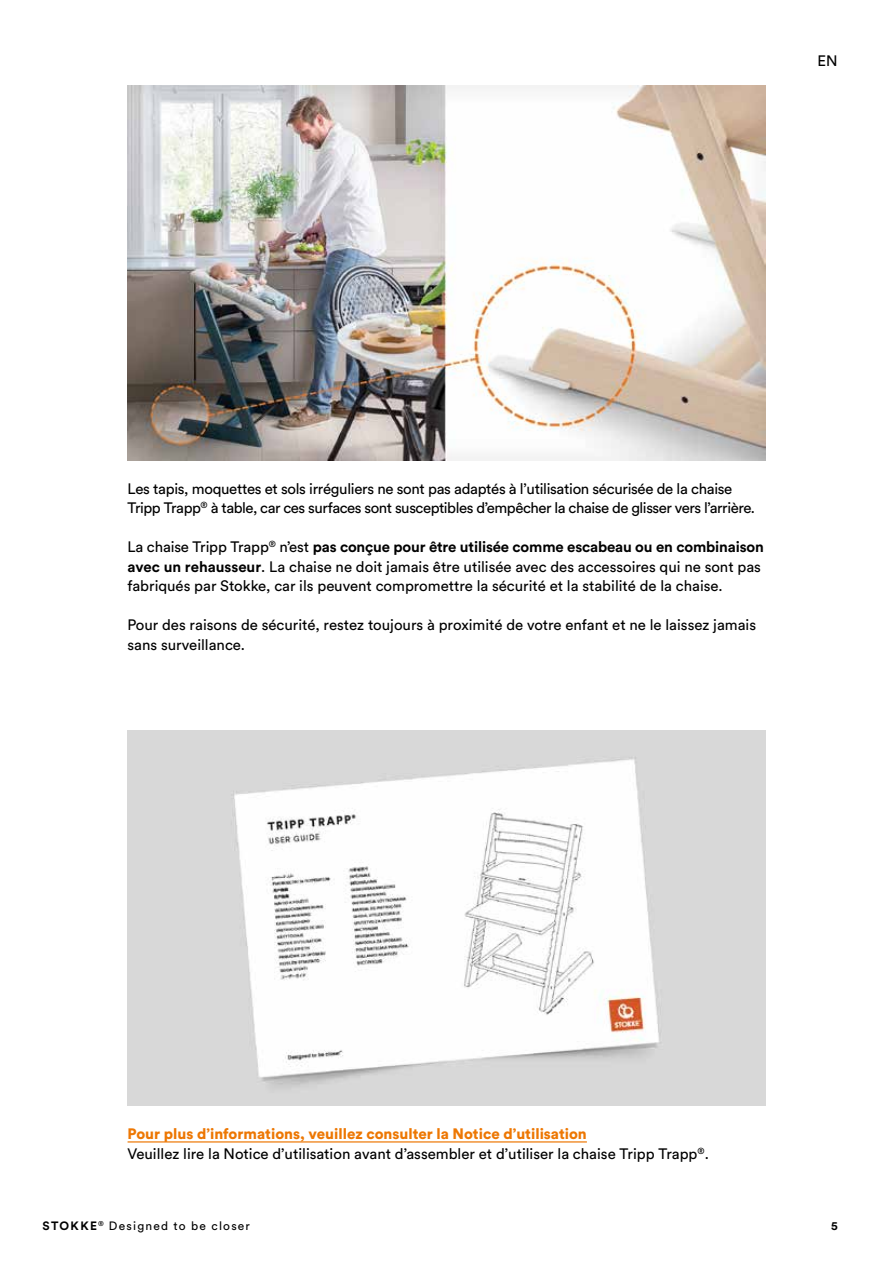
<style>
.page{position:relative;width:893px;height:1263px;background:#fff}
.page>*{position:absolute;margin:0;border:0;box-sizing:border-box;transform-origin:0 0}
.t1{font:15px/19.5px "Circular Pro";letter-spacing:-.005em;color:#000}
.t2{font:15px/19.5px "Circular Pro";letter-spacing:-.03em;color:#000}
.t3{font:12px "Circular Pro";letter-spacing:.1em;color:#000}
.t4{font:700 12px "Circular Pro";color:#000}
.s1{font-weight:700}
.s2{font-weight:900;color:#ed7703}
</style>
<div class="page">
<img style="left:128px;top:85px;width:637px;height:375px">
<img style="left:128px;top:730px;width:637px;height:375px">
<hr style="left:128px;top:1141px;width:459px;height:1px;background:#ed7703">
<p class="t1" style="left:817px;top:50px;width:22px">EN</p>
<p class="t2" style="left:128px;top:478px;width:629px">Les tapis, moquettes et sols irréguliers ne sont pas adaptés à l’utilisation sécurisée de la chaise<br>Tripp Trapp<sup>®</sup> à table, car ces surfaces sont susceptibles d’empêcher la chaise de glisser vers l’arrière.</p>
<p class="t1" style="left:128px;top:536px;width:638px">La chaise Tripp Trapp<sup>®</sup> n’est <span class="s1">pas conçue pour être utilisée comme escabeau ou en combinaison avec un rehausseur</span>. La chaise ne doit jamais être utilisée avec des accessoires qui ne sont pas fabriqués par Stokke, car ils peuvent compromettre la sécurité et la stabilité de la chaise.</p>
<p class="t1" style="left:128px;top:614px;width:630px">Pour des raisons de sécurité, restez toujours à proximité de votre enfant et ne le laissez jamais sans surveillance.</p>
<p class="t1" style="left:128px;top:1123px;width:583px"><span class="s2">Pour plus d’informations, veuillez consulter la Notice d’utilisation<br></span>Veuillez lire la Notice d’utilisation avant d’assembler et d’utiliser la chaise Tripp Trapp<sup>®</sup>.</p>
<p class="t3" style="left:43px;top:1218px;width:209px"><span class="s1">STOKKE</span><sup>®</sup> Designed to be closer</p>
<p class="t4" style="left:831px;top:1218px;width:8px">5</p>
</div>
